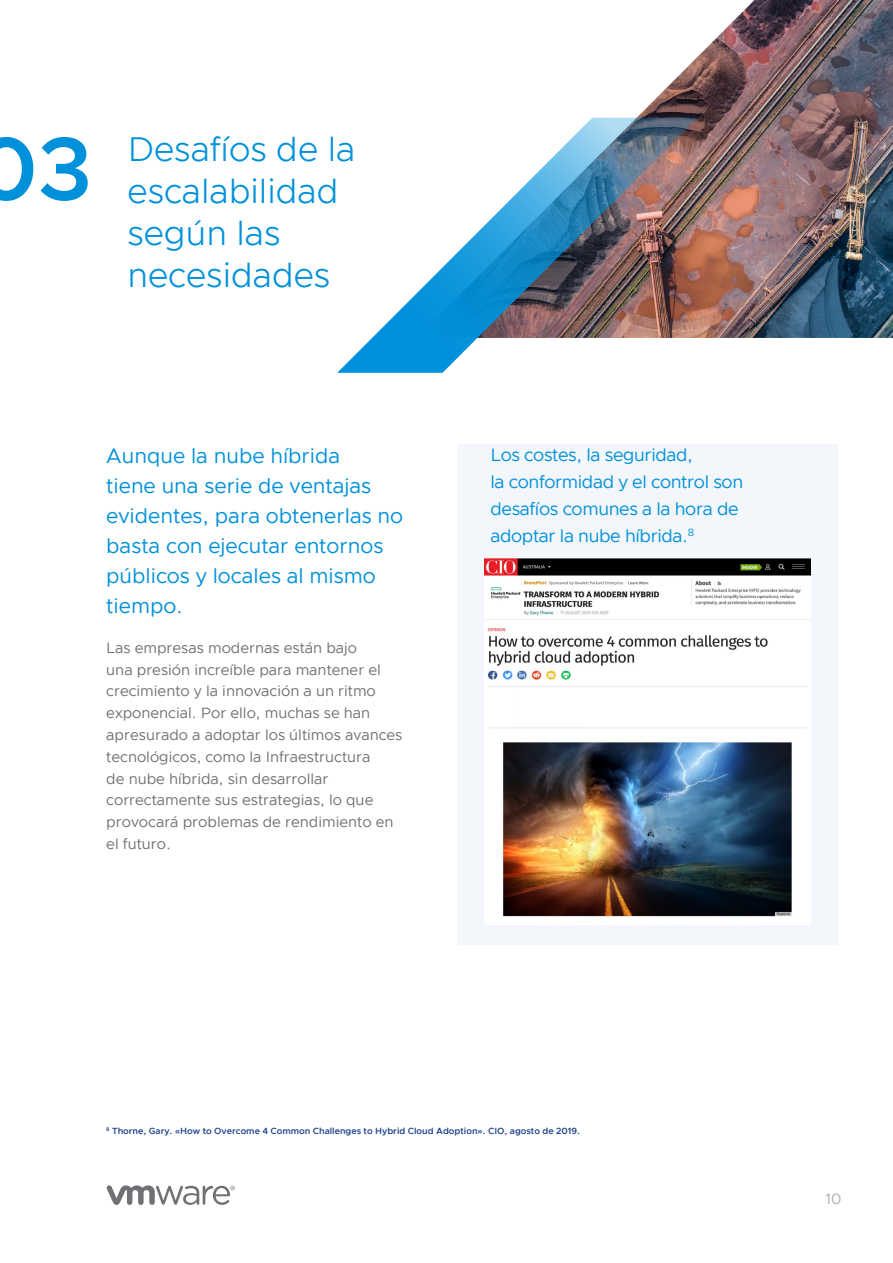
<style>
.page{position:relative;width:893px;height:1263px;background:#fff}
.page>*{position:absolute;margin:0;border:0;box-sizing:border-box;transform-origin:0 0}
.t1{font:600 90px "Metropolis";color:#0091da}
.t2{font:300 34.5px/42px "Metropolis";color:#0091da}
.t3{font:21px/30px "Metropolis";color:#0091da}
.t4{font:18px/27px "Metropolis";letter-spacing:-.02em;color:#0091da}
.t5{font:15px/21.8px "Metropolis";color:#717074}
.t6{font:15px "Metropolis";color:#aaa9ac}
.t7{font:600 9px "Metropolis";color:#1d428a}
</style>
<div class="page">
<div style="left:457px;top:444px;width:381px;height:500px;background:#f3f6fa"></div>
<img style="left:485px;top:558px;width:325px;height:367px">
<img style="left:592px;top:0;width:301px;height:338px">
<img style="left:337px;top:118px;width:361px;height:255px">
<div style="left:514px;top:690px;width:268px;height:34px;background:#fff"></div>
<svg style="left:106px;top:1185px;width:129px;height:19px"></svg>
<h1 class="t1" style="left:-26px;top:112px;width:119px">03</h1>
<h2 class="t2" style="left:128px;top:128px;width:229px">Desafíos de la escalabilidad según las necesidades</h2>
<h3 class="t3" style="left:106px;top:441px;width:298px">Aunque la nube híbrida<br>tiene una serie de ventajas evidentes, para obtenerlas no basta con ejecutar entornos públicos y locales al mismo tiempo.</h3>
<p class="t5" style="left:106px;top:637px;width:298px">Las empresas modernas están bajo<br>una presión increíble para mantener el crecimiento y la innovación a un ritmo exponencial. Por ello, muchas se han apresurado a adoptar los últimos avances tecnológicos, como la Infraestructura<br>de nube híbrida, sin desarrollar correctamente sus estrategias, lo que provocará problemas de rendimiento en el futuro.</p>
<p class="t4" style="left:490px;top:441px;width:254px">Los costes, la seguridad,<br>la conformidad y el control son desafíos comunes a la hora de adoptar la nube híbrida.<sup>8</sup></p>
<p class="t7" style="left:106px;top:1125px;width:475px"><sup>8</sup> Thorne, Gary. «How to Overcome 4 Common Challenges to Hybrid Cloud Adoption». CIO, agosto de 2019.</p>
<p class="t6" style="left:826px;top:1190px;width:17px">10</p>
</div>
